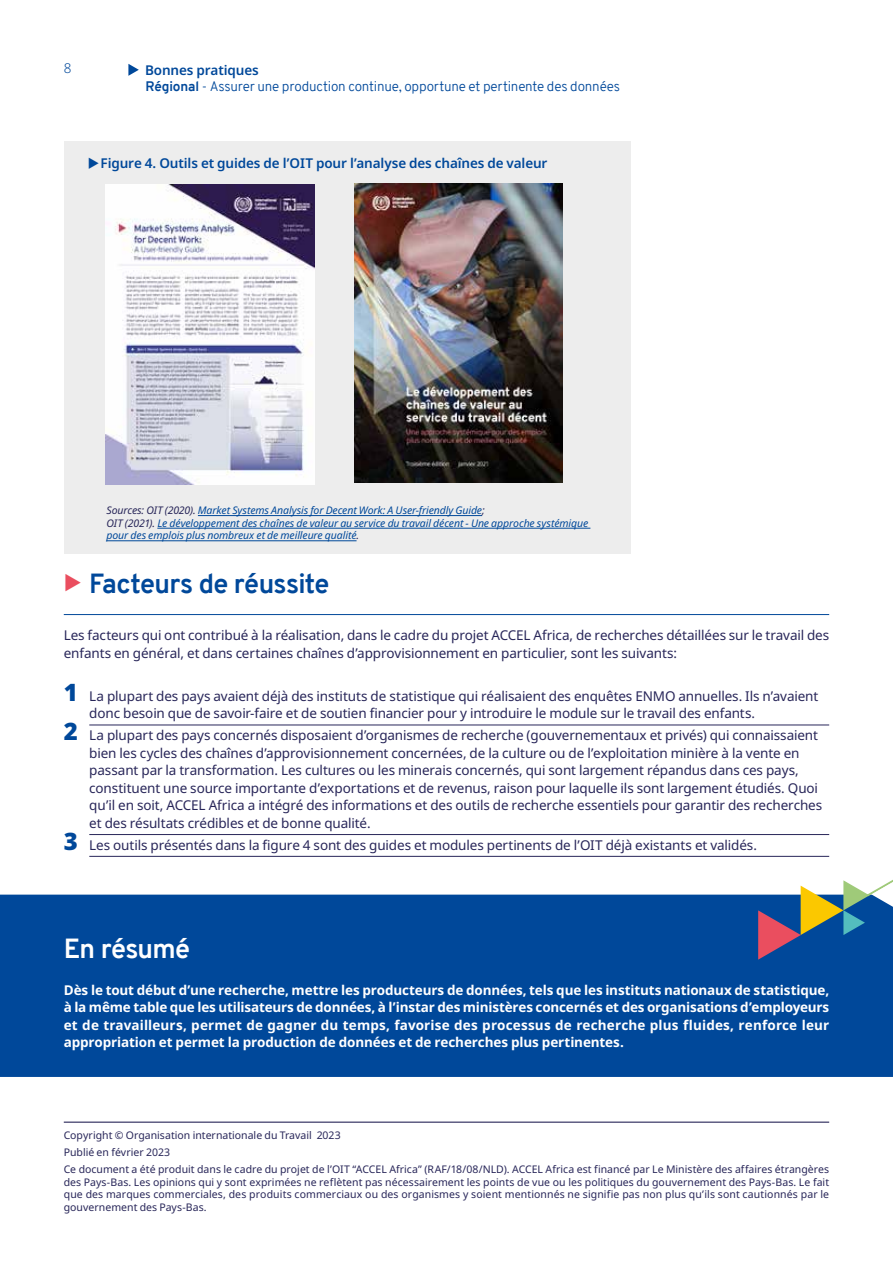
<style>
.page{position:relative;width:893px;height:1263px;background:#fff}
.page>*{position:absolute;margin:0;border:0;box-sizing:border-box;transform-origin:0 0}
.t1{font:700 27px "Overpass";letter-spacing:-.025em;color:#00489a}
.t2{font:700 27px "Overpass";letter-spacing:-.025em;color:#fff}
.t3{font:13.5px/17.5px "Noto Sans";letter-spacing:-.01em;color:#282659}
.t4{font:700 13.5px/17.5px "Noto Sans";letter-spacing:-.01em;color:#fff;text-align:justify}
.t5{font:600 13.5px "Noto Sans";letter-spacing:-.01em;color:#00489a}
.t6{font:300 13.5px "Overpass";letter-spacing:-.01em;color:#00489a}
.t7{font:300 13.5px "Noto Sans";color:#00489a}
.t8{font:10.5px/16.8px "Noto Sans";color:#282659}
.t9{font:italic 10.5px/12.6px "Noto Sans";letter-spacing:-.01em;color:#00489a}
.s1{font-weight:700}
.s2{color:#282659}
.s3{font-weight:900;font-size:24px;color:#00489a}
</style>
<div class="page">
<svg style="left:128px;top:64px;width:11px;height:12px"></svg>
<hr style="left:64px;top:614px;width:765px;height:1px;background:#00489a">
<hr style="left:89px;top:725px;width:740px;height:1px;background:#282659">
<hr style="left:89px;top:834px;width:740px;height:1px;background:#282659">
<hr style="left:89px;top:856px;width:740px;height:1px;background:#282659">
<hr style="left:64px;top:1121px;width:765px;height:2px;background:#282659">
<div style="left:64px;top:141px;width:566px;height:413px;background:#ededed"></div>
<img style="left:106px;top:184px;width:208px;height:301px">
<img style="left:354px;top:184px;width:208px;height:299px">
<hr style="left:198px;top:515px;width:284px;height:1px;background:#00489a">
<hr style="left:157px;top:528px;width:433px;height:1px;background:#00489a">
<hr style="left:107px;top:540px;width:250px;height:1px;background:#00489a">
<div style="left:0;top:895px;width:893px;height:182px;background:#00489a"></div>
<svg style="left:758px;top:834px;width:135px;height:126px"></svg>
<p class="t7" style="left:64px;top:59px;width:9px">8</p>
<p class="t5" style="left:145px;top:60px;width:115px">Bonnes pratiques</p>
<p class="t6" style="left:145px;top:77px;width:476px"><span class="s1">Régional</span> - Assurer une production continue, opportune et pertinente des données</p>
<p class="t5" style="left:101px;top:154px;width:448px">Figure 4. Outils et guides de l’OIT pour l’analyse des chaînes de valeur</p>
<p class="t9" style="left:107px;top:504px;width:483px"><span class="s2">Sources: OIT (2020).</span> Market Systems Analysis for Decent Work: A User-friendly Guide<span class="s2">;<br>OIT (2021).</span> Le développement des chaînes de valeur au service du travail décent - Une approche systémique pour des emplois plus nombreux et de meilleure qualité<span class="s2">.</span></p>
<h1 class="t1" style="left:89px;top:564px;width:242px">Facteurs de réussite</h1>
<p class="t3" style="left:64px;top:627px;width:767px">Les facteurs qui ont contribué à la réalisation, dans le cadre du projet ACCEL Africa, de recherches détaillées sur le travail des enfants en général, et dans certaines chaînes d’approvisionnement en particulier, sont les suivants:</p>
<p class="t3" style="left:89px;top:687px;width:731px;text-indent:-26px"><span class="s3">1</span> La plupart des pays avaient déjà des instituts de statistique qui réalisaient des enquêtes ENMO annuelles. Ils n’avaient donc besoin que de savoir-faire et de soutien financier pour y introduire le module sur le travail des enfants.</p>
<p class="t3" style="left:89px;top:727px;width:734px;text-indent:-26px"><span class="s3">2</span> La plupart des pays concernés disposaient d’organismes de recherche (gouvernementaux et privés) qui connaissaient bien les cycles des chaînes d’approvisionnement concernées, de la culture ou de l’exploitation minière à la vente en passant par la transformation. Les cultures ou les minerais concernés, qui sont largement répandus dans ces pays, constituent une source importante d’exportations et de revenus, raison pour laquelle ils sont largement étudiés. Quoi qu’il en soit, ACCEL Africa a intégré des informations et des outils de recherche essentiels pour garantir des recherches et des résultats crédibles et de bonne qualité.</p>
<p class="t3" style="left:64px;top:836px;width:695px"><span class="s3">3</span> Les outils présentés dans la figure 4 sont des guides et modules pertinents de l’OIT déjà existants et validés.</p>
<h1 class="t2" style="left:64px;top:929px;width:128px">En résumé</h1>
<p class="t4" style="left:64px;top:981px;width:767px">Dès le tout début d’une recherche, mettre les producteurs de données, tels que les instituts nationaux de statistique, à la même table que les utilisateurs de données, à l’instar des ministères concernés et des organisations d’employeurs et de travailleurs, permet de gagner du temps, favorise des processus de recherche plus fluides, renforce leur appropriation et permet la production de données et de recherches plus pertinentes.</p>
<p class="t8" style="left:64px;top:1127px;width:767px">Copyright © Organisation internationale du Travail 2023<br>Publié en février 2023<br>Ce document a été produit dans le cadre du projet de l’OIT “ACCEL Africa” (RAF/18/08/NLD). ACCEL Africa est financé par Le Ministère des affaires étrangères</p>
<p class="t8" style="left:64px;top:1176px;width:767px;line-height:12.6px;text-align:justify">des Pays-Bas. Les opinions qui y sont exprimées ne reflètent pas nécessairement les points de vue ou les politiques du gouvernement des Pays-Bas. Le fait que des marques commerciales, des produits commerciaux ou des organismes y soient mentionnés ne signifie pas non plus qu’ils sont cautionnés par le gouvernement des Pays-Bas.</p>
</div>
